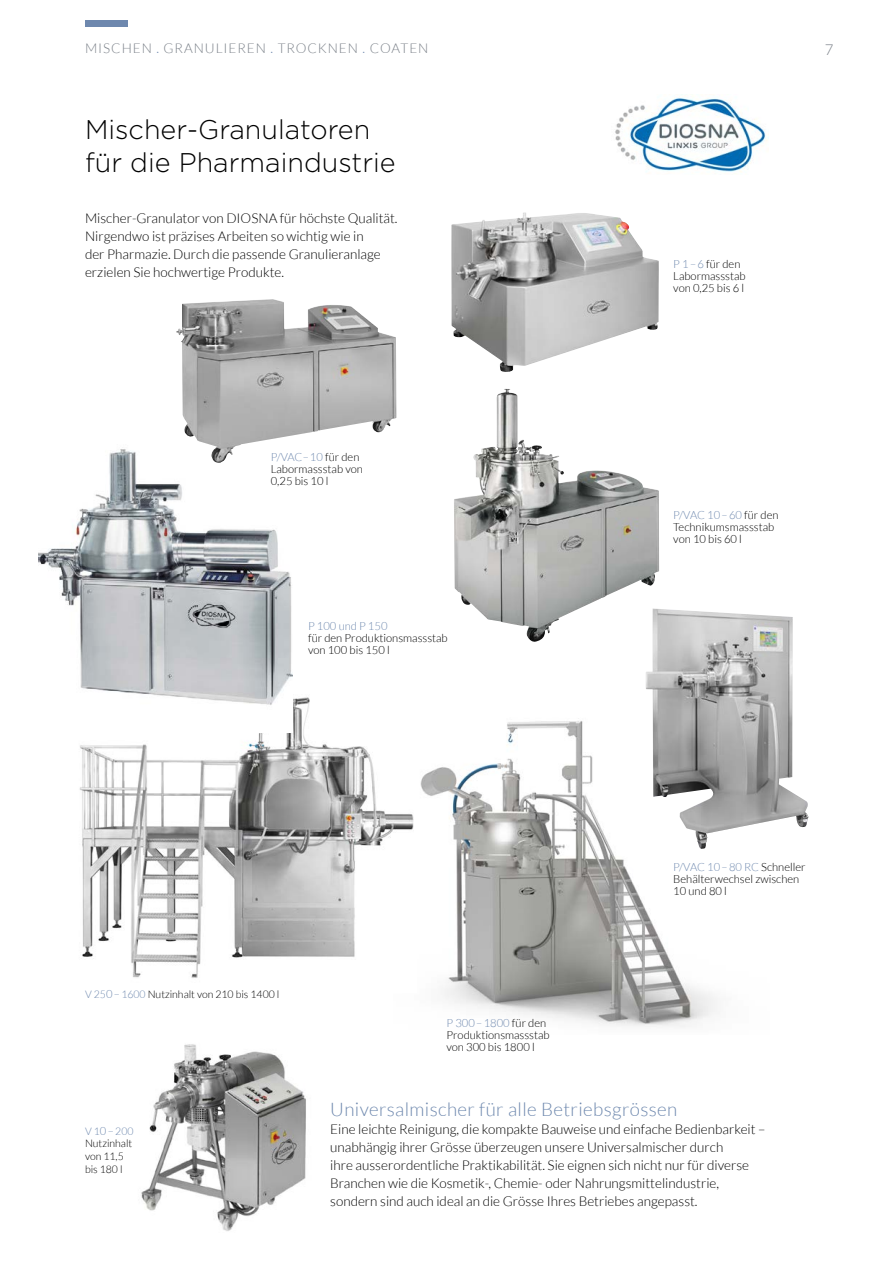
<style>
.page{position:relative;width:893px;height:1263px;background:#fff}
.page>*{position:absolute;margin:0;border:0;box-sizing:border-box;transform-origin:0 0}
.t1{font:300 27px/33px "Gotham";color:#000}
.t2{font:300 18.75px "Lato";letter-spacing:.02em;color:#6e88ae}
.t3{font:300 15px "Lato";color:#7a8088}
.t4{font:300 13.5px/18px "Lato";color:#000}
.t5{font:300 13.5px "Lato";letter-spacing:.07em;color:#7a8088}
.t6{font:300 11.25px/12px "Lato";color:#000}
.t7{font:300 11.25px "Lato";color:#6e88ae}
.t8{font:300 10.5px/12.8px "Lato";color:#000}
.s1{color:#6e88ae}
.s2{font-size:11.25px;color:#6e88ae}
</style>
<div class="page">
<div style="left:85px;top:20px;width:43px;height:7px;background:#6e88ae"></div>
<img style="left:451px;top:212px;width:208px;height:160px">
<img style="left:420px;top:721px;width:297px;height:306px">
<img style="left:141px;top:1044px;width:165px;height:187px">
<img style="left:615px;top:98px;width:154px;height:76px">
<img style="left:79px;top:697px;width:335px;height:281px">
<img style="left:645px;top:609px;width:164px;height:240px">
<img style="left:38px;top:449px;width:255px;height:284px">
<img style="left:176px;top:303px;width:142px;height:160px">
<img style="left:454px;top:389px;width:205px;height:253px">
<p class="t5" style="left:85px;top:41px;width:345px">MISCHEN <span class="s1">.</span> GRANULIEREN <span class="s1">.</span> TROCKNEN <span class="s1">.</span> COATEN</p>
<p class="t3" style="left:825px;top:41px;width:10px">7</p>
<h1 class="t1" style="left:85px;top:112px;width:312px">Mischer-Granulatoren für die Pharmaindustrie</h1>
<p class="t4" style="left:85px;top:210px;width:314px">Mischer-Granulator von DIOSNA für höchste Qualität.<br>Nirgendwo ist präzises Arbeiten so wichtig wie in<br>der Pharmazie. Durch die passende Granulieranlage erzielen Sie hochwertige Produkte.</p>
<p class="t6" style="left:271px;top:451px;width:94px"><span class="s1">P/VAC–10</span> für den<br>Labormassstab von<br>0,25 bis 10 l</p>
<p class="t7" style="left:308px;top:620px;width:81px">P 100 und P 150</p>
<p class="t6" style="left:308px;top:632px;width:141px">für den Produktionsmassstab von 100 bis 150 l</p>
<p class="t8" style="left:85px;top:988px;width:196px"><span class="s1">V 25</span><span class="s2">0–</span><span class="s1">1600</span> Nutzinhalt von 210 bis 1400 l</p>
<p class="t6" style="left:446px;top:1017px;width:105px"><span class="s1">P 300 – 1800</span> für den<br>Produktionsmassstab von 300 bis 1800 l</p>
<p class="t6" style="left:673px;top:258px;width:74px"><span class="s1">P 1 – 6</span> für den<br>Labormassstab von 0,25 bis 6 l</p>
<p class="t6" style="left:673px;top:509px;width:107px"><span class="s1">P/VAC 10 – 60</span> für den<br>Technikumsmassstab von 10 bis 60 l</p>
<p class="t6" style="left:673px;top:861px;width:134px"><span class="s1">P/VAC 10 – 80 RC</span> Schneller<br>Behälterwechsel zwischen<br>10 und 80 l</p>
<p class="t8" style="left:85px;top:1124px;width:50px"><span class="s1">V 1</span><span class="s2">0–</span><span class="s1">200<br></span>Nutzinhalt von 11,5 bis 180 l</p>
<h2 class="t2" style="left:330px;top:1099px;width:349px">Universalmischer für alle Betriebsgrössen</h2>
<p class="t4" style="left:330px;top:1120px;width:437px">Eine leichte Reinigung, die kompakte Bauweise und einfache Bedienbarkeit – unabhängig ihrer Grösse überzeugen unsere Universalmischer durch<br>ihre ausserordentliche Praktikabilität. Sie eignen sich nicht nur für diverse Branchen wie die Kosmetik-, Chemie- oder Nahrungsmittelindustrie, sondern sind auch ideal an die Grösse Ihres Betriebes angepasst.</p>
</div>
